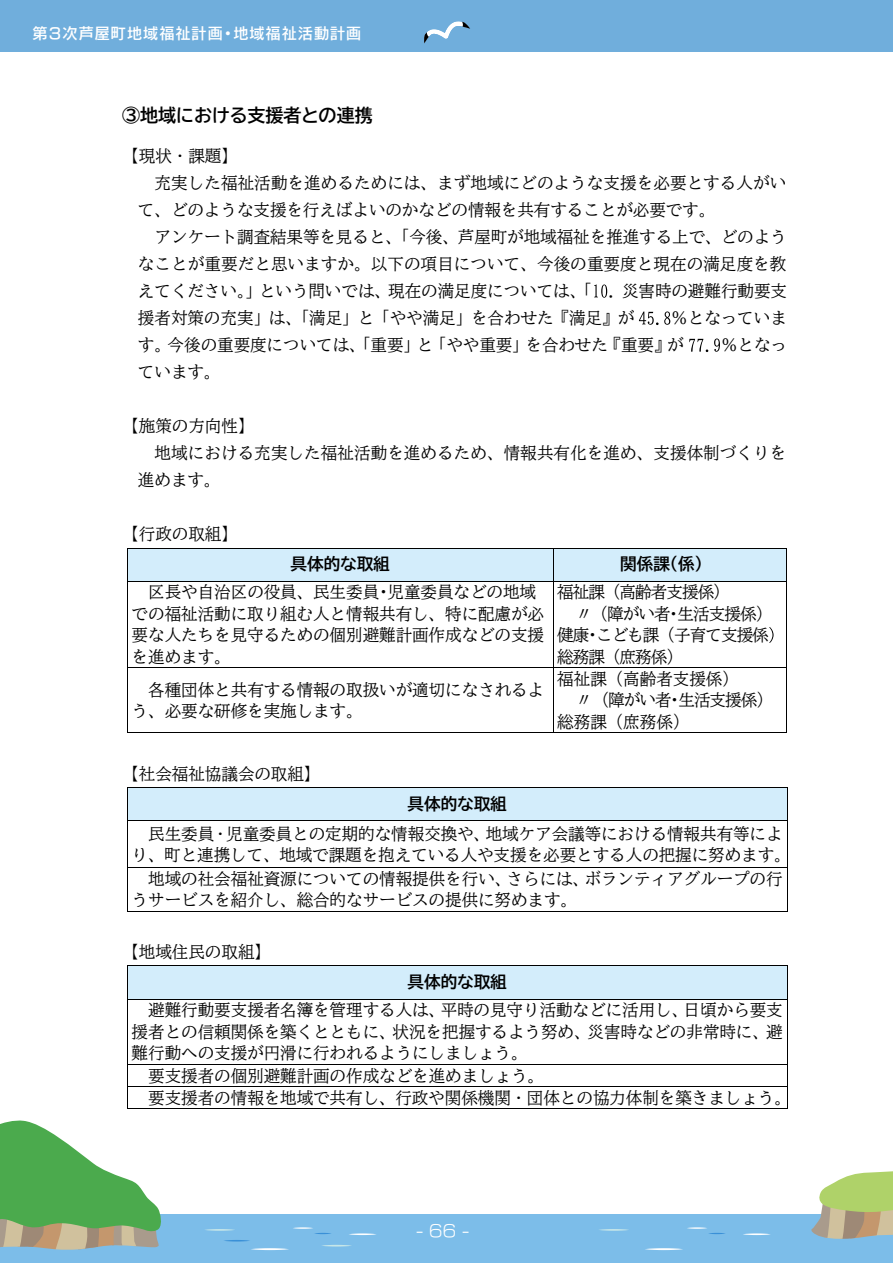
<style>
.page{position:relative;width:893px;height:1263px;background:#fff}
.page>*{position:absolute;margin:0;border:0;box-sizing:border-box;transform-origin:0 0}
.t1{font:700 18px "BIZUDP Gothic";color:#000}
.t2{font:16.5px/21.5px "BIZUD Mincho";color:#000}
.t3{font:16.5px "BIZUD Mincho";letter-spacing:-.055em;color:#000}
.t4{font:700 16.5px "BIZUDP Gothic";color:#000}
.t5{font:16.5px "New Rodin Pro M";color:#fff}
.t6{font:15px "New Rodin Pro DB";letter-spacing:.075em;color:#fff}
</style>
<div class="page">
<div style="left:0;top:1214px;width:893px;height:49px;background:#7cbde9"></div>
<svg style="left:205px;top:1229px;width:30px;height:2px"></svg>
<svg style="left:322px;top:1245px;width:30px;height:1px"></svg>
<svg style="left:251px;top:1248px;width:38px;height:2px"></svg>
<svg style="left:349px;top:1233px;width:27px;height:2px"></svg>
<svg style="left:224px;top:1240px;width:26px;height:1px"></svg>
<svg style="left:293px;top:1227px;width:38px;height:7px"></svg>
<svg style="left:599px;top:1229px;width:30px;height:2px"></svg>
<svg style="left:645px;top:1248px;width:38px;height:2px"></svg>
<svg style="left:743px;top:1233px;width:28px;height:2px"></svg>
<svg style="left:687px;top:1227px;width:38px;height:7px"></svg>
<svg style="left:0;top:1120px;width:161px;height:130px"></svg>
<svg style="left:811px;top:1171px;width:82px;height:68px"></svg>
<div style="left:0;top:0;width:893px;height:52px;background:#70aedc"></div>
<svg style="left:424px;top:21px;width:46px;height:23px"></svg>
<svg style="left:594px;top:284px;width:13px;height:14px"></svg>
<svg style="left:639px;top:311px;width:31px;height:14px"></svg>
<svg style="left:689px;top:338px;width:31px;height:14px"></svg>
<div style="left:128px;top:548px;width:425px;height:33px;background:#d3edfb"></div>
<div style="left:553px;top:548px;width:233px;height:33px;background:#d3edfb"></div>
<hr style="left:128px;top:548px;width:425px;height:1px;background:#000">
<hr style="left:553px;top:548px;width:233px;height:1px;background:#000">
<hr style="left:127px;top:548px;width:1px;height:33px;background:#000">
<hr style="left:553px;top:548px;width:1px;height:33px;background:#000">
<hr style="left:786px;top:548px;width:1px;height:33px;background:#000">
<svg style="left:769px;top:627px;width:4px;height:16px"></svg>
<hr style="left:128px;top:581px;width:425px;height:1px;background:#000">
<hr style="left:553px;top:581px;width:233px;height:1px;background:#000">
<hr style="left:127px;top:581px;width:1px;height:86px;background:#000">
<hr style="left:553px;top:581px;width:1px;height:86px;background:#000">
<hr style="left:786px;top:581px;width:1px;height:86px;background:#000">
<hr style="left:128px;top:667px;width:425px;height:1px;background:#000">
<hr style="left:553px;top:667px;width:233px;height:1px;background:#000">
<hr style="left:127px;top:668px;width:1px;height:64px;background:#000">
<hr style="left:128px;top:732px;width:425px;height:1px;background:#000">
<hr style="left:553px;top:668px;width:1px;height:64px;background:#000">
<hr style="left:553px;top:732px;width:233px;height:1px;background:#000">
<hr style="left:786px;top:668px;width:1px;height:64px;background:#000">
<div style="left:128px;top:788px;width:659px;height:32px;background:#d3edfb"></div>
<hr style="left:128px;top:787px;width:659px;height:1px;background:#000">
<hr style="left:127px;top:788px;width:1px;height:32px;background:#000">
<hr style="left:787px;top:788px;width:1px;height:32px;background:#000">
<hr style="left:128px;top:820px;width:659px;height:1px;background:#000">
<hr style="left:127px;top:821px;width:1px;height:46px;background:#000">
<hr style="left:787px;top:821px;width:1px;height:46px;background:#000">
<hr style="left:128px;top:867px;width:659px;height:1px;background:#000">
<hr style="left:127px;top:868px;width:1px;height:43px;background:#000">
<hr style="left:128px;top:911px;width:659px;height:1px;background:#000">
<hr style="left:787px;top:868px;width:1px;height:43px;background:#000">
<div style="left:128px;top:966px;width:659px;height:33px;background:#d3edfb"></div>
<hr style="left:128px;top:965px;width:659px;height:1px;background:#000">
<hr style="left:127px;top:966px;width:1px;height:33px;background:#000">
<hr style="left:787px;top:966px;width:1px;height:33px;background:#000">
<hr style="left:128px;top:999px;width:659px;height:1px;background:#000">
<hr style="left:127px;top:999px;width:1px;height:65px;background:#000">
<hr style="left:787px;top:999px;width:1px;height:65px;background:#000">
<hr style="left:128px;top:1064px;width:659px;height:1px;background:#000">
<hr style="left:128px;top:1086px;width:659px;height:1px;background:#000">
<svg style="left:127px;top:1064px;width:1px;height:45px"></svg>
<hr style="left:128px;top:1108px;width:659px;height:1px;background:#000">
<svg style="left:787px;top:1064px;width:1px;height:45px"></svg>
<p class="t6" style="left:32px;top:21px;width:330px">第３次芦屋町地域福祉計画・地域福祉活動計画</p>
<p class="t1" style="left:122px;top:107px;width:252px">③地域における支援者との連携</p>
<p class="t2" style="left:122px;top:145px;width:117px">【現状・課題】</p>
<p class="t2" style="left:154px;top:172px;width:633px">充実した福祉活動を進めるためには、まず地域にどのような支援を必要とする人がい</p>
<p class="t2" style="left:138px;top:199px;width:579px">て、どのような支援を行えばよいのかなどの情報を共有することが必要です。</p>
<p class="t2" style="left:154px;top:226px;width:634px">アンケート調査結果等を見ると、「今後、芦屋町が地域福祉を推進する上で、どのよう</p>
<p class="t2" style="left:138px;top:253px;width:650px">なことが重要だと思いますか。以下の項目について、今後の重要度と現在の満足度を教</p>
<p class="t2" style="left:138px;top:280px;width:651px">えてください。」という問いでは、現在の満足度については、「 ．災害時の避難行動要支</p>
<p class="t2" style="left:138px;top:307px;width:498px">援者対策の充実」は、「満足」と「やや満足」を合わせた『満足』が</p>
<p class="t2" style="left:138px;top:305px;width:651px;line-height:27px;text-indent:533px">％となっています。今後の重要度については、「重要」と「やや重要」を合わせた『重要』が</p>
<p class="t2" style="left:721px;top:334px;width:68px">％となっ</p>
<p class="t2" style="left:138px;top:361px;width:84px">ています。</p>
<p class="t2" style="left:122px;top:415px;width:134px">【施策の方向性】</p>
<p class="t2" style="left:154px;top:442px;width:633px">地域における充実した福祉活動を進めるため、情報共有化を進め、支援体制づくりを</p>
<p class="t2" style="left:138px;top:469px;width:84px">進めます。</p>
<p class="t2" style="left:122px;top:523px;width:117px">【行政の取組】</p>
<p class="t4" style="left:291px;top:556px;width:101px">具体的な取組</p>
<p class="t4" style="left:620px;top:556px;width:84px">関係課（係）</p>
<p class="t2" style="left:132px;top:581px;width:414px;text-indent:17px">区長や自治区の役員、民生委員•児童委員などの地域での福祉活動に取り組む人と情報共有し、特に配慮が必要な人たちを見守るための個別避難計画作成などの支援を進めます。</p>
<p class="t3" style="left:557px;top:584px;width:174px">福祉課（高齢者支援係）</p>
<p class="t3" style="left:576px;top:605px;width:198px">〃（障がい者•生活支援係）</p>
<p class="t3" style="left:557px;top:627px;width:213px">健康•こども課（子育て支援係</p>
<p class="t2" style="left:557px;top:646px;width:127px">総務課（庶務係）</p>
<p class="t2" style="left:132px;top:679px;width:414px;text-indent:17px">各種団体と共有する情報の取扱いが適切になされるよう、必要な研修を実施します。</p>
<p class="t2" style="left:122px;top:763px;width:200px">【社会福祉協議会の取組】</p>
<p class="t2" style="left:557px;top:668px;width:183px">福祉課（高齢者支援係）</p>
<p class="t3" style="left:576px;top:692px;width:198px">〃（障がい者•生活支援係）</p>
<p class="t2" style="left:557px;top:711px;width:134px">総務課（庶務係）</p>
<p class="t4" style="left:408px;top:795px;width:101px">具体的な取組</p>
<p class="t2" style="left:132px;top:822px;width:661px;text-align:center">民生委員・児童委員との定期的な情報交換や、地域ケア会議等における情報共有等によ<br>り、町と連携して、地域で課題を抱えている人や支援を必要とする人の把握に努めます。</p>
<p class="t2" style="left:132px;top:868px;width:653px;text-indent:17px">地域の社会福祉資源についての情報提供を行い、さらには、ボランティアグループの行うサービスを紹介し、総合的なサービスの提供に努めます。</p>
<p class="t2" style="left:122px;top:941px;width:150px">【地域住民の取組】</p>
<p class="t4" style="left:408px;top:973px;width:101px">具体的な取組</p>
<p class="t2" style="left:148px;top:999px;width:636px">避難行動要支援者名簿を管理する人は、平時の見守り活動などに活用し、日頃から要支</p>
<p class="t2" style="left:132px;top:1021px;width:652px">援者との信頼関係を築くとともに、状況を把握するよう努め、災害時などの非常時に、避</p>
<p class="t2" style="left:132px;top:1042px;width:397px">難行動への支援が円滑に行われるようにしましょう。</p>
<p class="t2" style="left:148px;top:1064px;width:397px">要支援者の個別避難計画の作成などを進めましょう。</p>
<p class="t2" style="left:148px;top:1087px;width:644px">要支援者の情報を地域で共有し、行政や関係機関・団体との協力体制を築きましょう。</p>
<p class="t5" style="left:416px;top:1216px;width:55px">- 66 -</p>
</div>
